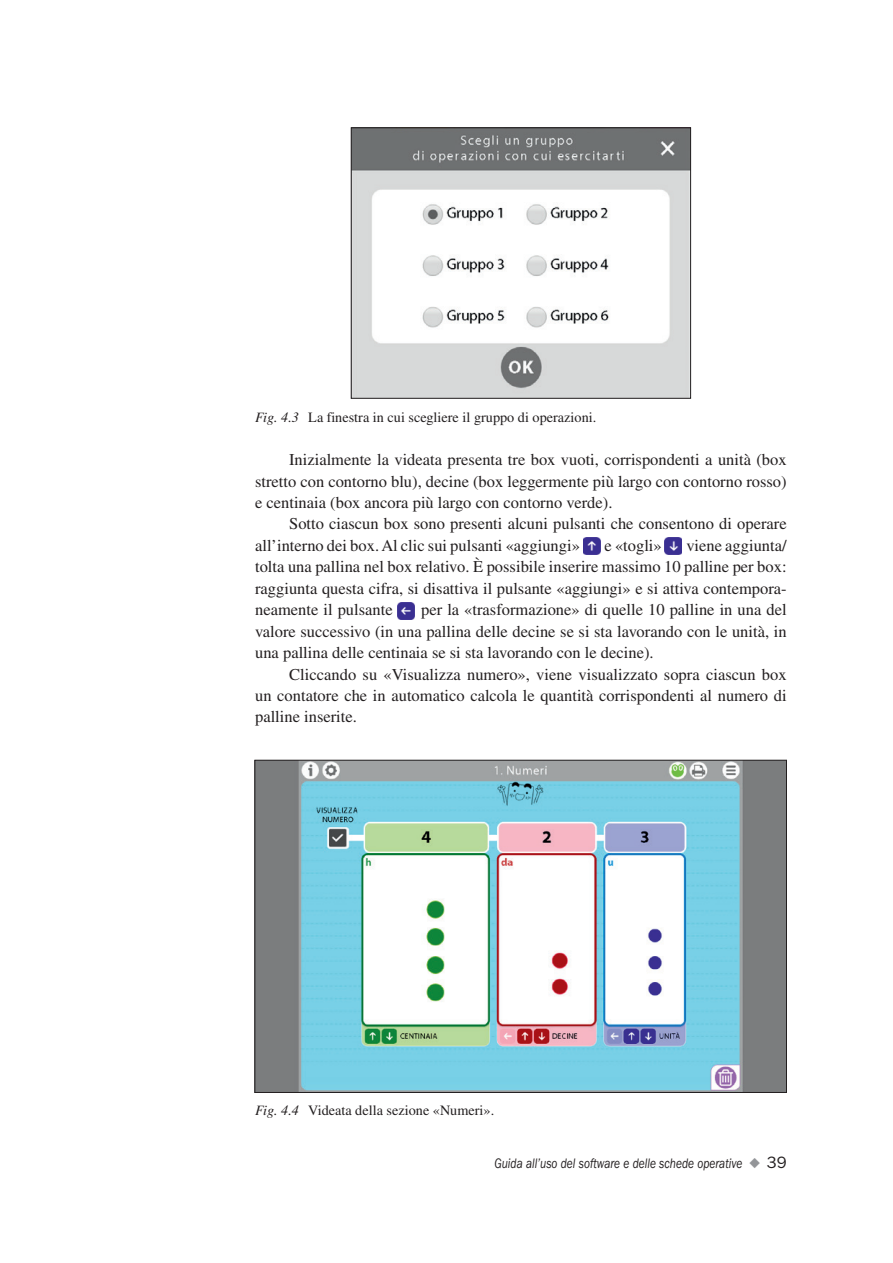
<style>
.page{position:relative;width:893px;height:1263px;background:#fff}
.page>*{position:absolute;margin:0;border:0;box-sizing:border-box;transform-origin:0 0}
.t1{font:16.5px/21.5px "Times LT Std";color:#231f20;text-align:justify}
.t2{font:14.25px "Times LT Std";color:#231f20}
.t3{font:italic 14.25px "ITC Franklin Gothic Std";color:#231f20;scale:.8 1}
.s1{font-style:italic}
.s2{color:#939598}
.s3{font-style:normal;font-size:16.5px}
</style>
<div class="page">
<img style="left:353px;top:130px;width:336px;height:266px">
<div style="left:351px;top:128px;width:340px;height:270px;border:1px solid #231f20"></div>
<img style="left:583px;top:538px;width:17px;height:17px">
<img style="left:665px;top:538px;width:17px;height:17px">
<img style="left:398px;top:602px;width:17px;height:17px">
<img style="left:257px;top:762px;width:528px;height:329px">
<p class="t2" style="left:255px;top:409px;width:343px"><span class="s1">Fig. 4.3</span> La finestra in cui scegliere il gruppo di operazioni.</p>
<p class="t1" style="left:255px;top:449px;width:533px;text-indent:34px">Inizialmente la videata presenta tre box vuoti, corrispondenti a unità (box stretto con contorno blu), decine (box leggermente più largo con contorno rosso) e centinaia (box ancora più largo con contorno verde).</p>
<p class="t1" style="left:255px;top:513px;width:533px;text-indent:34px">Sotto ciascun box sono presenti alcuni pulsanti che consentono di operare all’interno dei box. Al clic sui pulsanti «aggiungi»</p>
<p class="t1" style="left:255px;top:534px;width:533px;text-indent:431px">viene aggiunta/ tolta una pallina nel box relativo. È possibile inserire massimo 10 palline per box: raggiunta questa cifra, si disattiva il pulsante «aggiungi» e si attiva contempora&shy;neamente il pulsante</p>
<p class="t1" style="left:605px;top:534px;width:59px">e «togli»</p>
<p class="t1" style="left:255px;top:599px;width:533px;text-indent:166px">per la «trasformazione» di quelle 10 palline in una del valore successivo (in una pallina delle decine se si sta lavorando con le unità, in una pallina delle centinaia se si sta lavorando con le decine).</p>
<p class="t1" style="left:255px;top:663px;width:533px;text-indent:34px">Cliccando su «Visualizza numero», viene visualizzato sopra ciascun box un contatore che in automatico calcola le quantità corrispondenti al numero di palline inserite.</p>
<p class="t2" style="left:255px;top:1102px;width:241px"><span class="s1">Fig. 4.4</span> Videata della sezione «Numeri».</p>
<p class="t3" style="left:494px;top:1155px;width:367px">Guida all’uso del software e delle schede operative <span class="s2">◆</span> <span class="s3">39</span></p>
</div>
